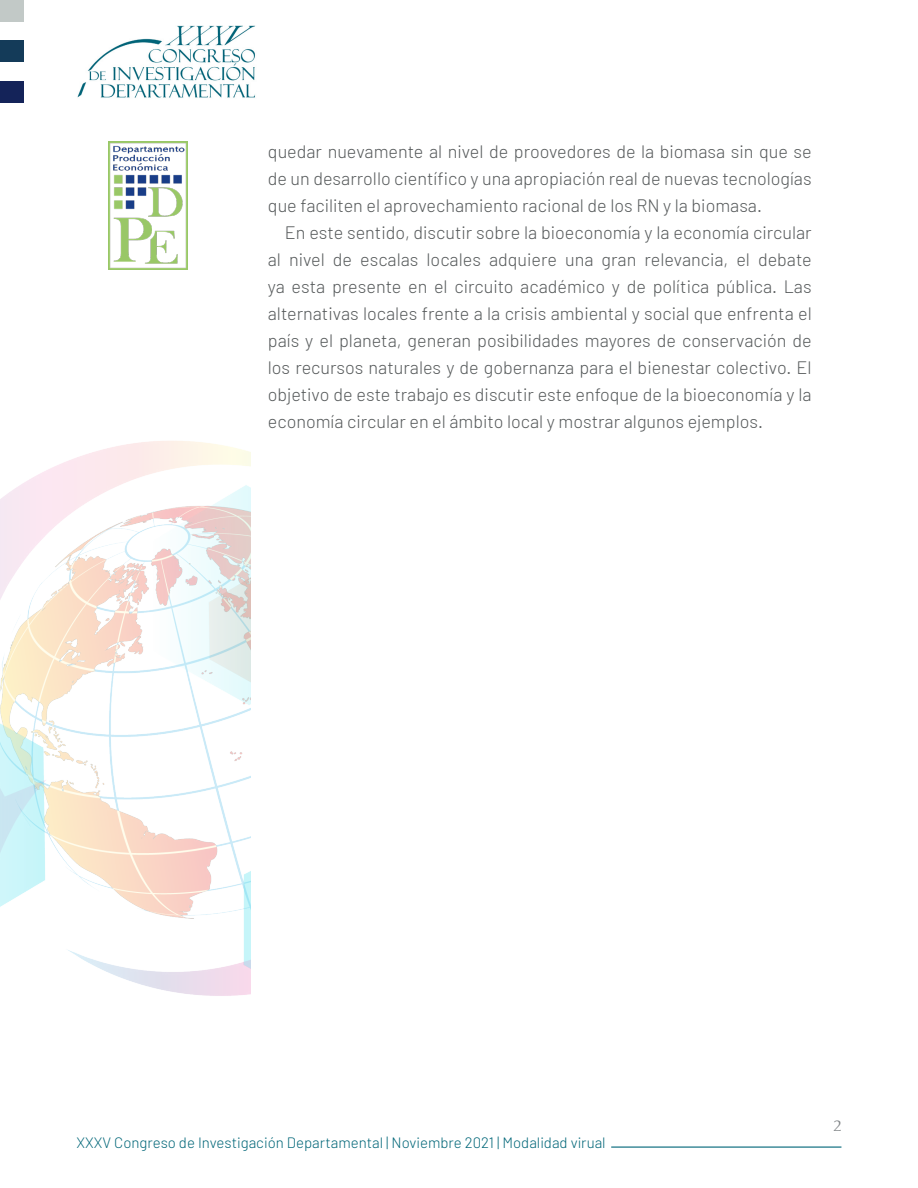
<style>
.page{position:relative;width:918px;height:1188px;background:#fff}
.page>*{position:absolute;margin:0;border:0;box-sizing:border-box;transform-origin:0 0}
.primer_parrafo{font:300 18px/27px "Barlow";color:#55595a;text-align:justify}
.t1{font:300 15px "Barlow";color:#006678}
.t2{font:15px "Linotype Aperto";color:#7f8386}
</style>
<div class="page">
<hr style="left:611px;top:1147px;width:230px;height:1px;background:#006678">
<img style="left:77px;top:26px;width:178px;height:72px">
<img style="left:0;top:441px;width:251px;height:555px">
<img style="left:108px;top:141px;width:79px;height:128px">
<div style="left:0;top:0;width:24px;height:21px;background:#c2c9c7"></div>
<div style="left:0;top:40px;width:24px;height:21px;background:#143b59"></div>
<div style="left:0;top:81px;width:24px;height:22px;background:#142359"></div>
<p class="primer_parrafo" style="left:268px;top:138px;width:545px">quedar nuevamente al nivel de proovedores de la biomasa sin que se de un desarrollo científico y una apropiación real de nuevas tecnologías que faciliten el aprovechamiento racional de los RN y la biomasa.</p>
<p class="primer_parrafo" style="left:268px;top:219px;width:545px;text-indent:17px">En este sentido, discutir sobre la bioeconomía y la economía circular al nivel de escalas locales adquiere una gran relevancia, el debate ya esta presente en el circuito académico y de política pública. Las alternativas locales frente a la crisis ambiental y social que enfrenta el país y el planeta, generan posibilidades mayores de conservación de los recursos naturales y de gobernanza para el bienestar colectivo. El objetivo de este trabajo es discutir este enfoque de la bioeconomía y la economía circular en el ámbito local y mostrar algunos ejemplos.</p>
<p class="t1" style="left:77px;top:1133px;width:531px">XXXV Congreso de Investigación Departamental | Noviembre 2021 | Modalidad virual</p>
<p class="t2" style="left:834px;top:1117px;width:9px">2</p>
</div>
